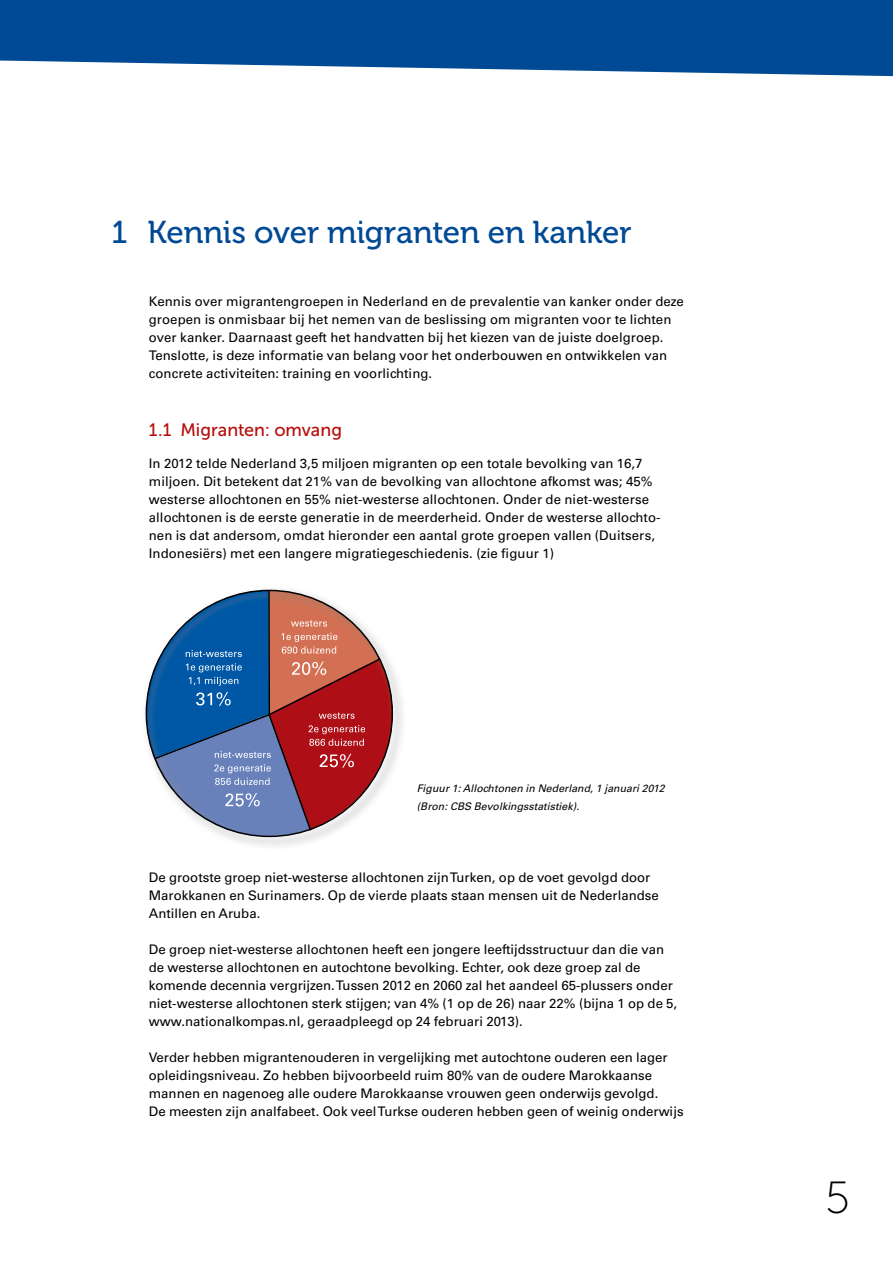
<style>
.page{position:relative;width:893px;height:1263px;background:#fff}
.page>*{position:absolute;margin:0;border:0;box-sizing:border-box;transform-origin:0 0}
.t1{font:45px "Museo Sans 100";color:#000}
.t2{font:31.5px "Museo 500";letter-spacing:-.005em;color:#004994}
.t3{font:18px "Museo Sans 500";color:#b70e0c}
.t4{font:13.2px/18px "Univers LT";color:#000}
.t5{font:italic 10.5px/18px "Univers LT";letter-spacing:.005em;color:#000}
</style>
<div class="page">
<svg style="left:0;top:0;width:893px;height:76px;background:#195b9e"></svg>
<svg style="left:146px;top:669px;width:8px;height:93px"></svg>
<svg style="left:154px;top:590px;width:248px;height:253px"></svg>
<h2 class="t2" style="left:112px;top:215px;width:522px">1 Kennis over migranten en kanker</h2>
<p class="t4" style="left:149px;top:292px;width:537px">Kennis over migrantengroepen in Nederland en de prevalentie van kanker onder deze groepen is onmisbaar bij het nemen van de beslissing om migranten voor te lichten over kanker. Daarnaast geeft het handvatten bij het kiezen van de juiste doelgroep.<br>Tenslotte, is deze informatie van belang voor het onderbouwen en ontwikkelen van concrete activiteiten: training en voorlichting.</p>
<h3 class="t3" style="left:149px;top:420px;width:195px">1.1 Migranten: omvang</h3>
<p class="t4" style="left:149px;top:454px;width:513px">In 2012 telde Nederland 3,5 miljoen migranten op een totale bevolking van 16,7 miljoen. Dit betekent dat 21% van de bevolking van allochtone afkomst was; 45% westerse allochtonen en 55% niet-westerse allochtonen. Onder de niet-westerse allochtonen is de eerste generatie in de meerderheid. Onder de westerse allochto&shy;nen is dat andersom, omdat hieronder een aantal grote groepen vallen (Duitsers, Indonesiërs) met een langere migratiegeschiedenis. (zie figuur 1)</p>
<p class="t5" style="left:417px;top:779px;width:249px">Figuur 1: Allochtonen in Nederland, 1 januari 2012 (Bron: CBS Bevolkingsstatistiek).</p>
<p class="t4" style="left:149px;top:868px;width:511px">De grootste groep niet-westerse allochtonen zijn Turken, op de voet gevolgd door<br>Marokkanen en Surinamers. Op de vierde plaats staan mensen uit de Nederlandse<br>Antillen en Aruba.</p>
<p class="t4" style="left:149px;top:940px;width:530px">De groep niet-westerse allochtonen heeft een jongere leeftijdsstructuur dan die van de westerse allochtonen en autochtone bevolking. Echter, ook deze groep zal de komende decennia vergrijzen. Tussen 2012 en 2060 zal het aandeel 65-plussers onder niet-westerse allochtonen sterk stijgen; van 4% (1 op de 26) naar 22% (bijna 1 op de 5, www.nationalkompas.nl, geraadpleegd op 24 februari 2013).</p>
<p class="t4" style="left:149px;top:1048px;width:536px">Verder hebben migrantenouderen in vergelijking met autochtone ouderen een lager opleidingsniveau. Zo hebben bijvoorbeeld ruim 80% van de oudere Marokkaanse mannen en nagenoeg alle oudere Marokkaanse vrouwen geen onderwijs gevolgd.<br>De meesten zijn analfabeet. Ook veel Turkse ouderen hebben geen of weinig onderwijs</p>
<h1 class="t1" style="left:825px;top:1173px;width:26px">5</h1>
</div>
